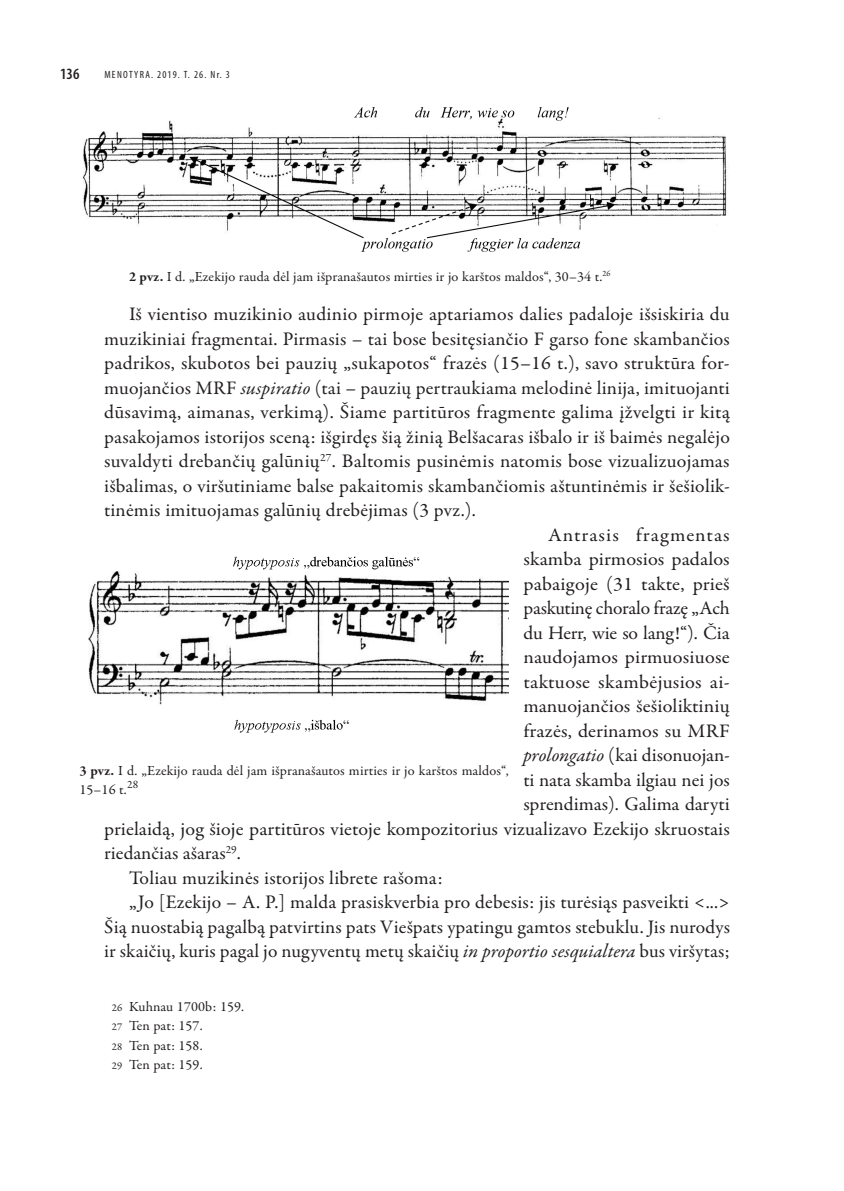
<style>
.page{position:relative;width:844px;height:1191px;background:#fff}
.page>*{position:absolute;margin:0;border:0;box-sizing:border-box;transform-origin:0 0}
.tekstas_menotyra{font:19.25px/24.5px "Garamond Premr Pro";letter-spacing:.005em;color:#231f20;text-align:justify}
.tekstas_menotyra-2{font:19.25px "Garamond Premr Pro";letter-spacing:.005em;color:#231f20;scale:1.05 1}
.tekstas_menotyra-3{font:19.25px "Garamond Premr Pro";letter-spacing:.005em;color:#231f20;scale:1.04 1}
.tekstas_menotyra-4{font:19.25px "Garamond Premr Pro";letter-spacing:.05em;color:#231f20;scale:1.05 1}
.t1{font:600 condensed 15.75px "Myriad Pro";color:#231f20}
.tekstas_menotyra-5{font:14px "Garamond Premr Pro";letter-spacing:.01em;color:#231f20}
.paveikslo_pav{font:14px/19.2px "Garamond Premr Pro";letter-spacing:.01em;color:#231f20}
.isnasa{font:14px "Garamond Premr Pro";letter-spacing:.01em;color:#231f20}
.paveikslo_pav-2{font:11.2px "Garamond Premr Pro";color:#231f20}
.t2{font:condensed 10.5px "Myriad Pro";letter-spacing:.125em;color:#231f20}
.s1{font-weight:700}
.s2{font-style:italic}
.s3{font-size:10.5px}
</style>
<div class="page">
<img style="left:82px;top:108px;width:645px;height:144px">
<img style="left:88px;top:556px;width:420px;height:177px">
<p class="t1" style="left:60px;top:65px;width:21px">136</p>
<p class="t2" style="left:104px;top:69px;width:127px">MENOTYRA. 2019. T. 26. Nr. 3</p>
<p class="tekstas_menotyra-5" style="left:129px;top:268px;width:483px"><span class="s1">2 pvz.</span> I d. „Ezekijo rauda dėl jam išpranašautos mirties ir jo karštos maldos“, 30–34 t.<sup>26</sup></p>
<p class="tekstas_menotyra" style="left:104px;top:302px;width:627px;text-indent:25px">Iš vientiso muzikinio audinio pirmoje aptariamos dalies padaloje išsiskiria du muzikiniai fragmentai. Pirmasis – tai bose besitęsiančio F garso fone skambančios padrikos, skubotos bei pauzių „sukapotos“ frazės (15–16 t.), savo struktūra for&shy;muojančios MRF <span class="s2">suspiratio</span> (tai – pauzių pertraukiama melodinė linija, imituojanti dūsavimą, aimanas, verkimą). Šiame partitūros fragmente galima įžvelgti ir kitą pasakojamos istorijos sceną: išgirdęs šią žinią Belšacaras išbalo ir iš baimės negalėjo suvaldyti drebančių galūnių<sup>27</sup>. Baltomis pusinėmis natomis bose vizualizuojamas išbalimas, o viršutiniame balse pakaitomis skambančiomis aštuntinėmis ir šešiolik&shy;tinėmis imituojamas galūnių drebėjimas (3 pvz.).<sup>28</sup></p>
<p class="tekstas_menotyra-4" style="left:548px;top:523px;width:174px">Antrasis fragmentas</p>
<p class="tekstas_menotyra-2" style="left:523px;top:547px;width:198px">skamba pirmosios padalos</p>
<p class="tekstas_menotyra-2" style="left:523px;top:572px;width:198px">pabaigoje (31 takte, prieš</p>
<p class="tekstas_menotyra" style="left:523px;top:596px;width:208px">paskutinę choralo frazę „Ach</p>
<p class="tekstas_menotyra" style="left:523px;top:621px;width:208px">du Herr, wie so lang!“). Čia</p>
<p class="tekstas_menotyra-2" style="left:523px;top:645px;width:198px">naudojamos pirmuosiuose</p>
<p class="tekstas_menotyra-2" style="left:523px;top:670px;width:198px">taktuose skambėjusios ai-</p>
<p class="tekstas_menotyra-2" style="left:523px;top:694px;width:198px">manuojančios šešioliktinių</p>
<p class="tekstas_menotyra-2" style="left:523px;top:719px;width:198px">frazės, derinamos su MRF</p>
<p class="tekstas_menotyra" style="left:523px;top:743px;width:208px"><span class="s2">prolongatio</span> (kai disonuojan-</p>
<p class="tekstas_menotyra" style="left:523px;top:768px;width:208px">ti nata skamba ilgiau nei jos</p>
<p class="tekstas_menotyra" style="left:523px;top:792px;width:208px">sprendimas). Galima daryti</p>
<p class="tekstas_menotyra-3" style="left:104px;top:817px;width:603px">prielaidą, jog šioje partitūros vietoje kompozitorius vizualizavo Ezekijo skruostais</p>
<p class="tekstas_menotyra" style="left:104px;top:841px;width:138px">riedančias ašaras<sup>29</sup>.</p>
<p class="tekstas_menotyra" style="left:129px;top:866px;width:315px">Toliau muzikinės istorijos librete rašoma:</p>
<p class="tekstas_menotyra" style="left:104px;top:890px;width:627px;text-indent:25px">„Jo [Ezekijo – A. P.] malda prasiskverbia pro debesis: jis turėsiąs pasveikti &lt;...&gt; Šią nuostabią pagalbą patvirtins pats Viešpats ypatingu gamtos stebuklu. Jis nurodys ir skaičių, kuris pagal jo nugyventų metų skaičių <span class="s2">in proportio sesquialtera</span> bus viršytas;</p>
<p class="isnasa" style="left:112px;top:998px;width:134px"><span class="s3">26</span> Kuhnau 1700b: 159.</p>
<p class="isnasa" style="left:112px;top:1017px;width:92px"><span class="s3">27</span> Ten pat: 157.</p>
<p class="isnasa" style="left:112px;top:1036px;width:92px"><span class="s3">28</span> Ten pat: 158.</p>
<p class="isnasa" style="left:112px;top:1056px;width:92px"><span class="s3">29</span> Ten pat: 159.</p>
<p class="paveikslo_pav" style="left:79px;top:761px;width:430px"><span class="s1">3 pvz.</span> I d. „Ezekijo rauda dėl jam išpranašautos mirties ir jo karštos maldos“,<br>15–16 t.</p>
<p class="paveikslo_pav-2" style="left:127px;top:777px;width:13px">28</p>
</div>
